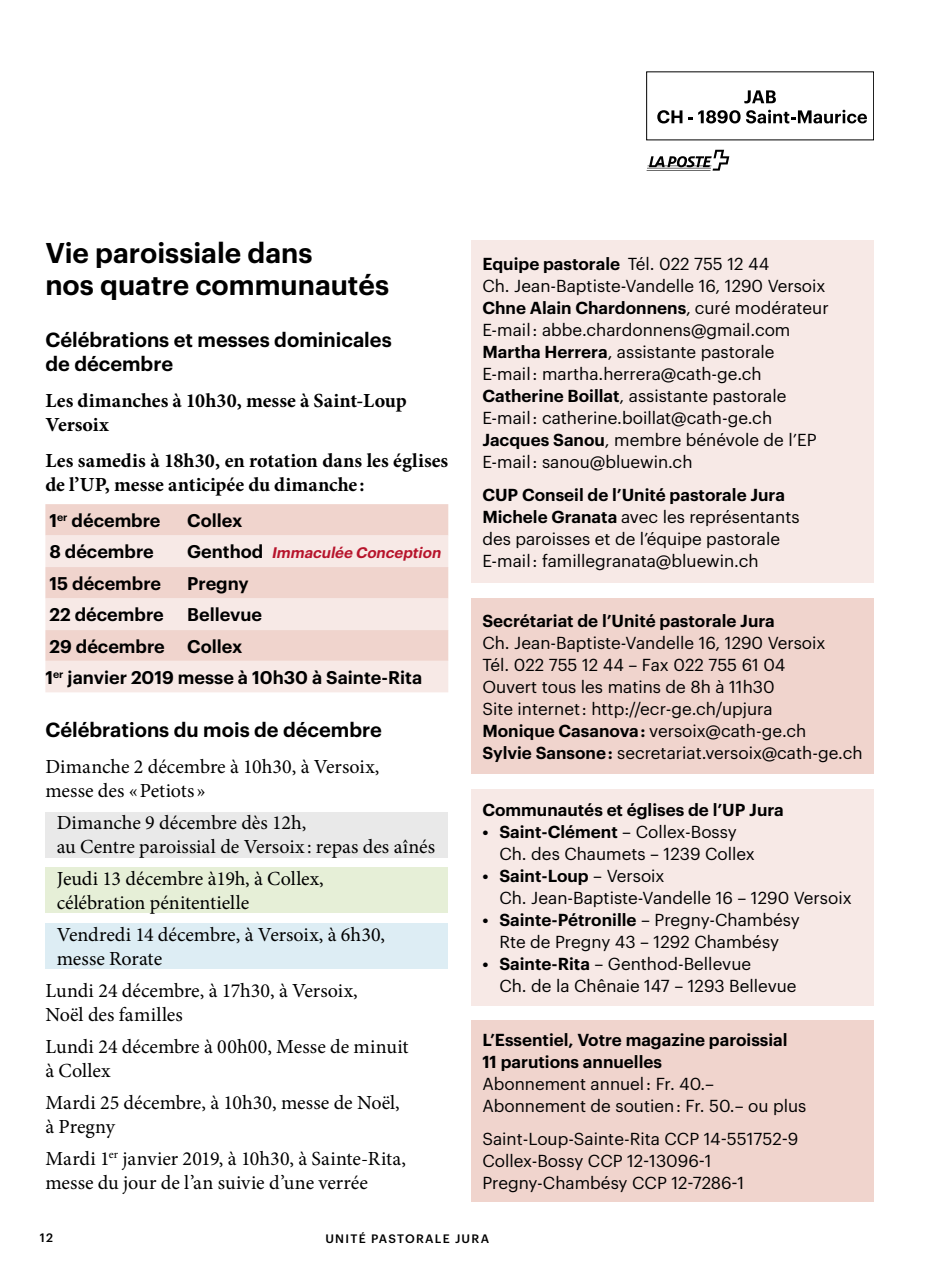
<style>
.page{position:relative;width:942px;height:1276px;background:#fff}
.page>*{position:absolute;margin:0;border:0;box-sizing:border-box;transform-origin:0 0}
.t1{font:600 28px/32px "Graphik";color:#000}
.t2{font:20px/24px "Minion Pro";letter-spacing:-.005em;color:#000}
.t3{font:700 20px/24px "Minion Pro";letter-spacing:.005em;color:#000}
.t4{font:600 20px/24px "Graphik";color:#000}
.t5{font:600 18px/31.6px "Graphik";color:#000}
.t6{font:17px/22px "Graphik";color:#000}
.t7{font:600 17px/22px "Graphik";color:#000}
.t8{font:italic 600 15px "Graphik";color:#b7142c}
.t9{font:500 12px "Graphik";letter-spacing:.105em;color:#000}
.s1{font-style:normal;font-size:18px;color:#000}
.s2{font-weight:600}
</style>
<div class="page">
<div style="left:45px;top:923px;width:403px;height:45px;background:#ddedf4"></div>
<div style="left:45px;top:867px;width:403px;height:46px;background:#e6efd7"></div>
<div style="left:45px;top:812px;width:403px;height:45px;background:#e9e9e9"></div>
<div style="left:471px;top:240px;width:402px;height:343px;background:#f7e9e6"></div>
<div style="left:471px;top:598px;width:402px;height:176px;background:#f0d4cd"></div>
<div style="left:471px;top:789px;width:402px;height:216px;background:#f7e9e6"></div>
<div style="left:471px;top:1020px;width:402px;height:181px;background:#f0d4cd"></div>
<div style="left:45px;top:504px;width:403px;height:31px;background:#f0d4cd"></div>
<svg style="left:45px;top:535px;width:403px;height:157px;background:#f4e0dc"></svg>
<svg style="left:744px;top:90px;width:31px;height:13px"></svg>
<svg style="left:657px;top:110px;width:25px;height:13px"></svg>
<svg style="left:698px;top:110px;width:168px;height:13px"></svg>
<hr style="left:646px;top:170px;width:64px;height:1px;background:#000">
<svg style="left:647px;top:150px;width:82px;height:21px"></svg>
<hr style="left:646px;top:168px;width:64px;height:1px;background:#000">
<h1 class="t1" style="left:45px;top:234px;width:345px">Vie paroissiale dans<br>nos quatre communautés</h1>
<p class="t4" style="left:45px;top:326px;width:348px">Célébrations et messes dominicales de décembre</p>
<p class="t3" style="left:45px;top:388px;width:363px">Les dimanches à 10h30, messe à Saint-Loup<br>Versoix</p>
<p class="t3" style="left:45px;top:448px;width:404px">Les samedis à 18h30, en rotation dans les églises de l’UP, messe anticipée du dimanche :</p>
<p class="t5" style="left:49px;top:503px;width:113px">1<sup>er</sup> décembre</p>
<p class="t5" style="left:187px;top:503px;width:57px">Collex</p>
<p class="t5" style="left:49px;top:534px;width:106px">8 décembre</p>
<p class="t8" style="left:187px;top:541px;width:258px"><span class="s1">G e n t h o d</span> Immaculée Conception</p>
<p class="t5" style="left:49px;top:566px;width:113px">15 décembre</p>
<p class="t5" style="left:187px;top:566px;width:63px">Pregny</p>
<p class="t5" style="left:49px;top:597px;width:116px">22 décembre</p>
<p class="t5" style="left:49px;top:597px;width:214px;text-indent:138px">Bellevue<br>29 décembre Collex</p>
<p class="t5" style="left:45px;top:660px;width:378px">1<sup>er</sup> janvier 2019 messe à 10h30 à Sainte-Rita</p>
<p class="t4" style="left:45px;top:715px;width:338px">Célébrations du mois de décembre</p>
<p class="t2" style="left:45px;top:754px;width:335px">Dimanche 2 décembre à 10h30, à Versoix, messe des «Petiots »</p>
<p class="t2" style="left:57px;top:810px;width:380px">Dimanche 9 décembre dès 12h,<br>au Centre paroissial de Versoix: repas des aînés</p>
<p class="t2" style="left:57px;top:866px;width:268px">Jeudi 13 décembre à19h, à Collex, célébration pénitentielle</p>
<p class="t2" style="left:57px;top:922px;width:330px">Vendredi 14 décembre, à Versoix, à 6h30, messe Rorate</p>
<p class="t2" style="left:45px;top:978px;width:313px">Lundi 24 décembre, à 17h30, à Versoix,<br>Noël des familles</p>
<p class="t2" style="left:45px;top:1034px;width:364px">Lundi 24 décembre à 00h00, Messe de minuit à Collex</p>
<p class="t2" style="left:45px;top:1090px;width:356px">Mardi 25 décembre, à 10h30, messe de Noël, à Pregny</p>
<p class="t2" style="left:45px;top:1146px;width:362px">Mardi 1<sup>er</sup> janvier 2019, à 10h30, à Sainte-Rita, messe du jour de l’an suivie d’une verrée</p>
<p class="t6" style="left:482px;top:251px;width:348px"><span class="s2">Equipe pastorale</span> Tél. 022 755 12 44<br>Ch. Jean-Baptiste-Vandelle 16, 1290 Versoix <span class="s2">Chne Alain Chardonnens</span>, curé modérateur E-mail : abbe.chardonnens@gmail.com <span class="s2">Martha Herrera</span>, assistante pastorale<br>E-mail : martha.herrera@cath-ge.ch <span class="s2">Catherine Boillat</span>, assistante pastorale E-mail : catherine.boillat@cath-ge.ch <span class="s2">Jacques Sanou</span>, membre bénévole de l’EP E-mail : sanou@bluewin.ch</p>
<p class="t6" style="left:482px;top:482px;width:318px"><span class="s2">CUP Conseil de l’Unité pastorale Jura Michele Granata</span> avec les représentants des paroisses et de l’équipe pastorale E-mail : famillegranata@bluewin.ch</p>
<p class="t7" style="left:482px;top:608px;width:294px">Secrétariat de l’Unité pastorale Jura</p>
<p class="t6" style="left:482px;top:631px;width:381px">Ch. Jean-Baptiste-Vandelle 16, 1290 Versoix<br>Tél. 022 755 12 44 – Fax 022 755 61 04<br>Ouvert tous les matins de 8h à 11h30<br>Site internet : http://ecr-ge.ch/upjura<br><span class="s2">Monique Casanova :</span> versoix@cath-ge.ch<br><span class="s2">Sylvie Sansone :</span> secretariat.versoix@cath-ge.ch</p>
<p class="t7" style="left:482px;top:797px;width:303px">Communautés et églises de l’UP Jura</p>
<p class="t6" style="left:499px;top:820px;width:257px;text-indent:-17px"><span class="s2">• Saint-Clément</span> – Collex-Bossy<br>Ch. des Chaumets – 1239 Collex</p>
<p class="t6" style="left:499px;top:864px;width:354px;text-indent:-17px"><span class="s2">• Saint-Loup</span> – Versoix<br>Ch. Jean-Baptiste-Vandelle 16 – 1290 Versoix</p>
<p class="t6" style="left:482px;top:908px;width:319px;text-align:center"><span class="s2">• Sainte-Pétronille</span> – Pregny-Chambésy<br>Rte de Pregny 43 – 1292 Chambésy</p>
<p class="t6" style="left:499px;top:951px;width:298px;text-indent:-17px"><span class="s2">• Sainte-Rita</span> – Genthod-Bellevue<br>Ch. de la Chênaie 147 – 1293 Bellevue</p>
<p class="t7" style="left:482px;top:1027px;width:306px">L’Essentiel, Votre magazine paroissial<br>11 parutions annuelles</p>
<p class="t6" style="left:482px;top:1071px;width:325px">Abonnement annuel : Fr. 40.–<br>Abonnement de soutien : Fr. 50.– ou plus</p>
<p class="t6" style="left:482px;top:1126px;width:317px">Saint-Loup-Sainte-Rita CCP 14-551752-9<br>Collex-Bossy CCP 12-13096-1<br>Pregny-Chambésy CCP 12-7286-1</p>
<p class="t9" style="left:40px;top:1228px;width:15px">12</p>
<p class="t9" style="left:325px;top:1229px;width:165px">UNITÉ PASTORALE JURA</p>
</div>
